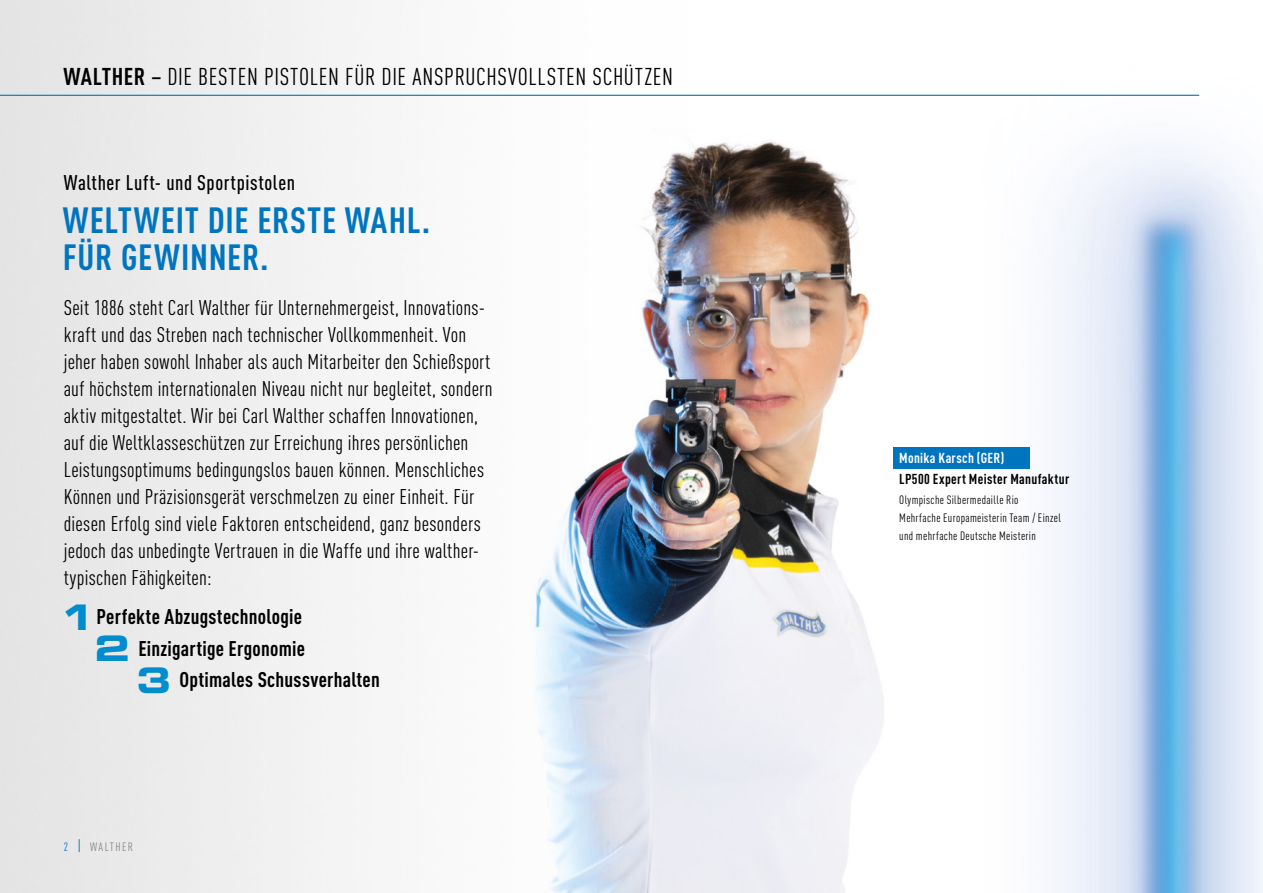
<style>
.page{position:relative;width:1263px;height:893px;background:#fff}
.page>*{position:absolute;margin:0;border:0;box-sizing:border-box;transform-origin:0 0}
.t1{font:700 36px/37.5px "DIN Cond";letter-spacing:.02em;color:#0075bf}
.t2{font:24px "DIN Cond";letter-spacing:.03em;color:#000}
.t3{font:21px/27px "DIN Cond";letter-spacing:.01em;color:#000}
.t4{font:700 21px "DIN Cond";letter-spacing:.01em;color:#000}
.t5{font:500 21px "DIN Cond";letter-spacing:.025em;color:#000}
.t6{font:700 14.25px "DIN Cond";letter-spacing:.025em;color:#000}
.t7{font:700 14.25px "DIN Cond";letter-spacing:.02em;color:#fff}
.t8{font:12px/18px "DIN Cond";letter-spacing:.03em;color:#000}
.t9{font:12px "DIN Cond";letter-spacing:.115em;color:#878787}
.s1{font-weight:700}
.s2{font-weight:500}
.s3{font-family:"Euro Technic Ext";font-size:31.5px;color:#018ccd}
.s4{color:#0075bf}
.s5{font-size:15px;color:#0075bf}
</style>
<div class="page">
<img style="left:0;top:0;width:911px;height:893px">
<img style="left:911px;top:94px;width:352px;height:799px">
<hr style="left:0;top:95px;width:1199px;height:1px;background:#0075bf">
<div style="left:893px;top:447px;width:136px;height:21px;background:#0075bf"></div>
<p class="t2" style="left:64px;top:62px;width:611px"><span class="s1">WALTHER</span> <span class="s2">–</span> DIE BESTEN PISTOLEN FÜR DIE ANSPRUCHSVOLLSTEN SCHÜTZEN</p>
<p class="t5" style="left:64px;top:170px;width:233px">Walther Luft- und Sportpistolen</p>
<h1 class="t1" style="left:63px;top:200px;width:369px">WELTWEIT DIE ERSTE WAHL.<br>FÜR GEWINNER.</h1>
<p class="t3" style="left:64px;top:294px;width:430px">Seit 1886 steht Carl Walther für Unternehmergeist, Innovations&shy;kraft und das Streben nach technischer Vollkommenheit. Von jeher haben sowohl Inhaber als auch Mitarbeiter den Schießsport auf höchstem internationalen Niveau nicht nur begleitet, sondern aktiv mitgestaltet. Wir bei Carl Walther schaffen Innovationen, auf die Weltklasseschützen zur Erreichung ihres persönlichen Leistungsoptimums bedingungslos bauen können. Menschliches Können und Präzisionsgerät verschmelzen zu einer Einheit. Für diesen Erfolg sind viele Faktoren entscheidend, ganz besonders jedoch das unbedingte Vertrauen in die Waffe und ihre walther&shy;typischen Fähigkeiten:</p>
<p class="t4" style="left:64px;top:604px;width:240px"><span class="s3">1</span> Perfekte Abzugstechnologie</p>
<p class="t4" style="left:96px;top:636px;width:211px"><span class="s3">2</span> Einzigartige Ergonomie</p>
<p class="t4" style="left:137px;top:667px;width:244px"><span class="s3">3</span> Optimales Schussverhalten</p>
<p class="t9" style="left:64px;top:840px;width:71px"><span class="s4">2</span> <span class="s5">|</span> WALTHER</p>
<p class="t7" style="left:899px;top:449px;width:106px">Monika Karsch (GER)</p>
<p class="t6" style="left:899px;top:470px;width:171px">LP500 Expert Meister Manufaktur</p>
<p class="t8" style="left:899px;top:491px;width:163px">Olympische Silbermedaille Rio<br>Mehrfache Europameisterin Team / Einzel und mehrfache Deutsche Meisterin</p>
</div>
